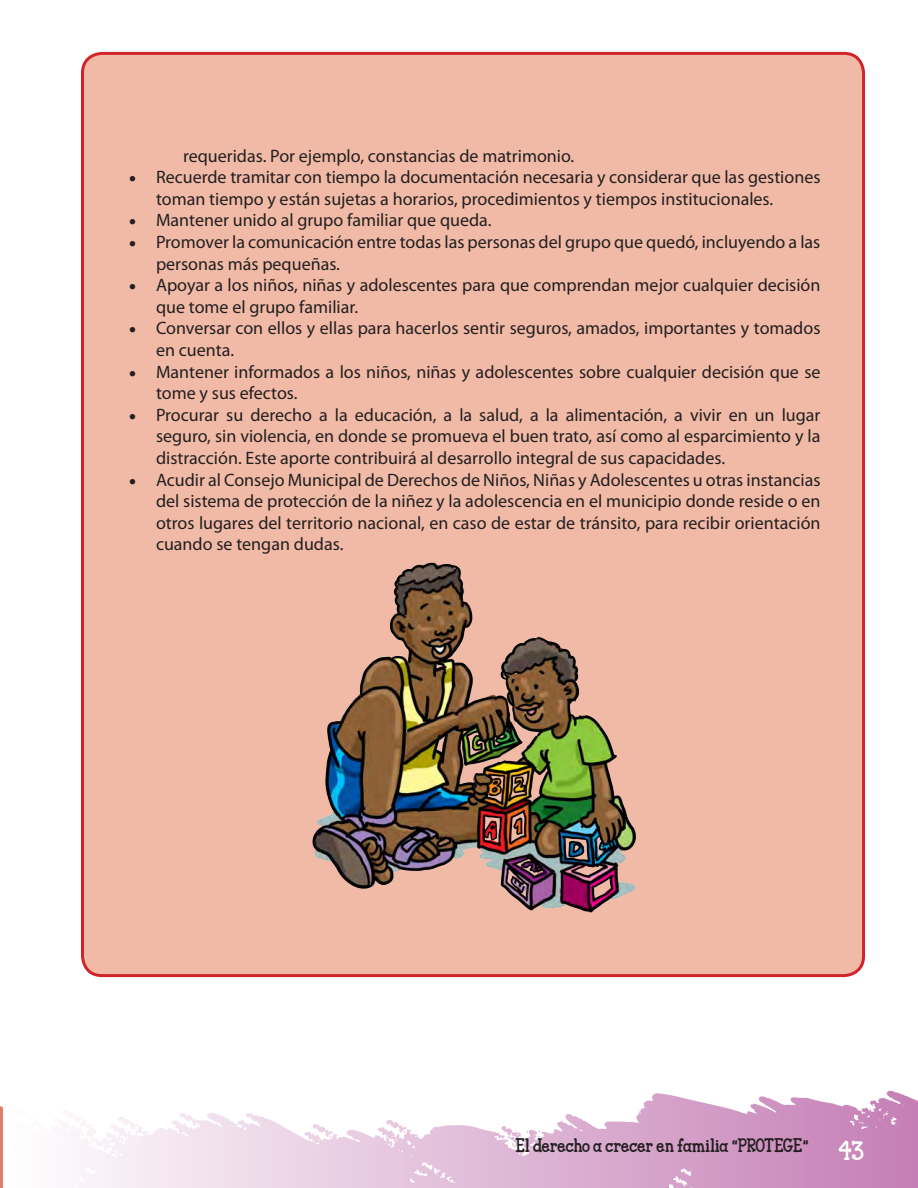
<style>
.page{position:relative;width:918px;height:1188px;background:#fff}
.page>*{position:absolute;margin:0;border:0;box-sizing:border-box;transform-origin:0 0}
.t1{font:21px "Janda Closer To Free";color:#fff}
.t2{font:18px/21.6px "Myriad Pro";color:#231f20}
.t3{font:15px "Janda Closer To Free";color:#231f20}
</style>
<div class="page">
<img style="left:77px;top:1091px;width:841px;height:97px">
<img style="left:0;top:1106px;width:2px;height:82px">
<div style="left:82px;top:53px;width:782px;height:923px;background:#f0baa6;border-radius:20px"></div>
<img style="left:312px;top:562px;width:324px;height:351px">
<p class="t2" style="left:183px;top:145px;width:393px">requeridas. Por ejemplo, constancias de matrimonio.</p>
<p class="t2" style="left:156px;top:167px;width:666px;text-indent:-27px">• Recuerde tramitar con tiempo la documentación necesaria y considerar que las gestiones toman tiempo y están sujetas a horarios, procedimientos y tiempos institucionales.</p>
<p class="t2" style="left:129px;top:210px;width:364px">• Mantener unido al grupo familiar que queda.</p>
<p class="t2" style="left:156px;top:232px;width:666px;text-indent:-27px">• Promover la comunicación entre todas las personas del grupo que quedó, incluyendo a las personas más pequeñas.</p>
<p class="t2" style="left:156px;top:275px;width:666px;text-indent:-27px">• Apoyar a los niños, niñas y adolescentes para que comprendan mejor cualquier decisión que tome el grupo familiar.</p>
<p class="t2" style="left:156px;top:318px;width:666px;text-indent:-27px">• Conversar con ellos y ellas para hacerlos sentir seguros, amados, importantes y tomados en cuenta.</p>
<p class="t2" style="left:156px;top:361px;width:666px;text-indent:-27px">• Mantener informados a los niños, niñas y adolescentes sobre cualquier decisión que se tome y sus efectos.</p>
<p class="t2" style="left:156px;top:404px;width:666px;text-align:justify;text-indent:-27px">• Procurar su derecho a la educación, a la salud, a la alimentación, a vivir en un lugar seguro, sin violencia, en donde se promueva el buen trato, así como al esparcimiento y la distracción. Este aporte contribuirá al desarrollo integral de sus capacidades.</p>
<p class="t2" style="left:156px;top:469px;width:666px;text-align:justify;text-indent:-27px">• Acudir al Consejo Municipal de Derechos de Niños, Niñas y Adolescentes u otras instancias del sistema de protección de la niñez y la adolescencia en el municipio donde reside o en otros lugares del territorio nacional, en caso de estar de tránsito, para recibir orientación cuando se tengan dudas.</p>
<p class="t3" style="left:516px;top:1134px;width:294px">El derecho a crecer en familia “PROTEGE”</p>
<p class="t1" style="left:838px;top:1134px;width:27px">43</p>
</div>
